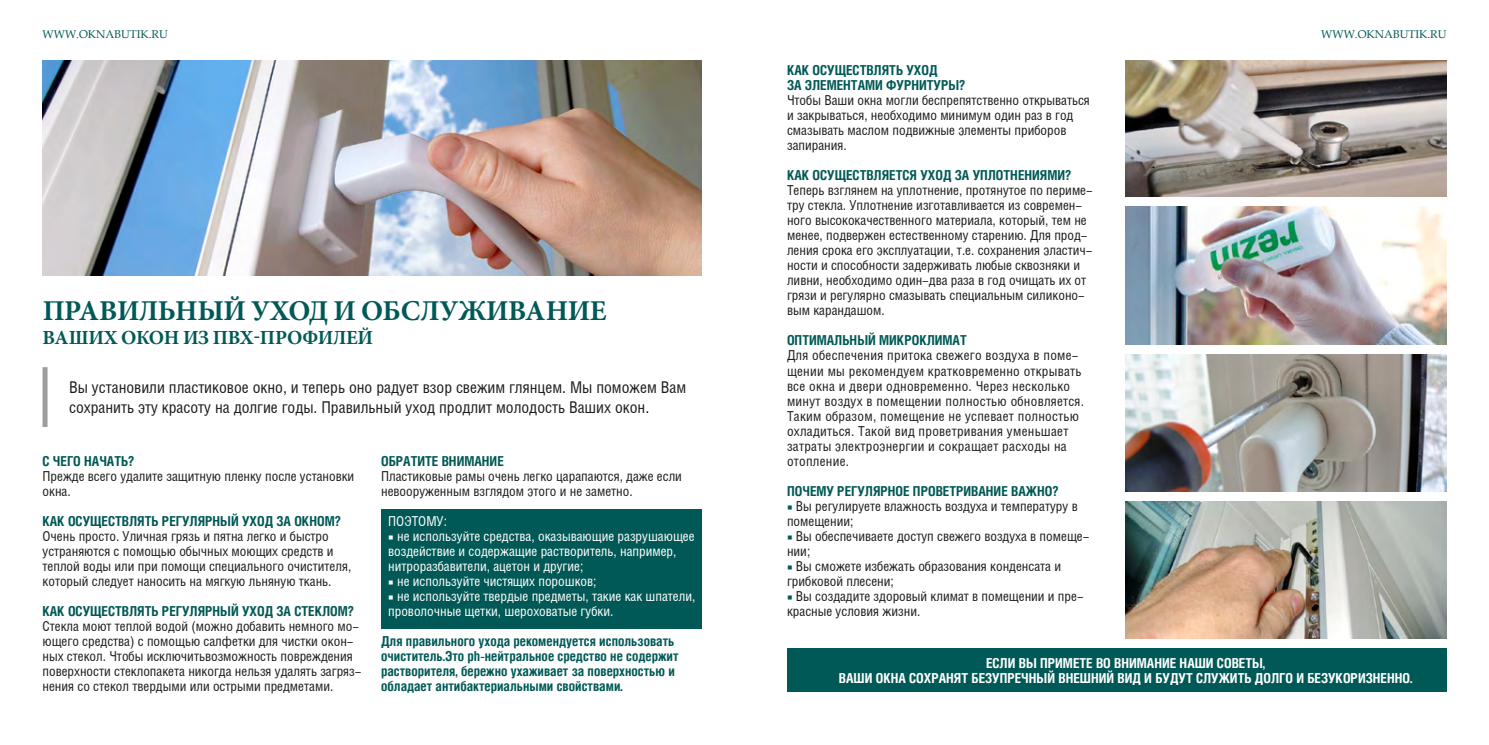
<style>
.page{position:relative;width:1489px;height:745px;background:#fff}
.page>*{position:absolute;margin:0;border:0;box-sizing:border-box;transform-origin:0 0}
.t1{font:700 28.75px "Minion Pro";letter-spacing:-.015em;color:#005956}
.t2{font:700 20px "Minion Pro";letter-spacing:-.015em;color:#005956}
.t3{font:16.25px/19.5px "Helios Cond";color:#1d1d1c}
.t4{font:13.75px/15px "Helios Cond";color:#1d1d1c}
.t5{font:700 13.75px/15px "Helios Cond";color:#005956}
.t6{font:13.75px/15px "Helios Cond";letter-spacing:.02em;color:#1d1d1c}
.t7{font:13.75px/15px "Helios Cond";color:#fff}
.t8{font:700 13.75px/15px "Helios Cond";color:#fff;text-align:center}
.t9{font:11.25px "Book Antiqua";color:#005956}
.s1{font-family:"Minion Pro"}
.s2{font-family:"Minion Pro";color:#005956}
</style>
<div class="page">
<div style="left:787px;top:648px;width:659px;height:43px;background:#005956"></div>
<div style="left:381px;top:508px;width:321px;height:120px;background:#005956"></div>
<div style="left:43px;top:367px;width:5px;height:59px;background:#9d9d9c"></div>
<img style="left:43px;top:60px;width:659px;height:215px">
<img style="left:1125px;top:354px;width:321px;height:137px">
<img style="left:1125px;top:501px;width:321px;height:137px">
<img style="left:1125px;top:60px;width:321px;height:137px">
<img style="left:1125px;top:206px;width:321px;height:138px">
<p class="t9" style="left:43px;top:27px;width:127px">WWW.OKNABUTIK.RU</p>
<p class="t9" style="left:1320px;top:27px;width:127px">WWW.OKNABUTIK.RU</p>
<h1 class="t1" style="left:43px;top:290px;width:565px">ПРАВИЛЬНЫЙ УХОД И ОБСЛУЖИВАНИЕ</h1>
<h2 class="t2" style="left:43px;top:323px;width:332px">ВАШИХ ОКОН ИЗ ПВХ-ПРОФИЛЕЙ</h2>
<p class="t3" style="left:69px;top:377px;width:618px">Вы установили пластиковое окно, и теперь оно радует взор свежим глянцем. Мы поможем Вам сохранить эту красоту на долгие годы. Правильный уход продлит молодость Ваших окон.</p>
<p class="t5" style="left:43px;top:452px;width:93px">С ЧЕГО НАЧАТЬ?</p>
<p class="t4" style="left:43px;top:468px;width:313px">Прежде всего удалите защитную пленку после установки окна.</p>
<p class="t5" style="left:43px;top:512px;width:300px">КАК ОСУЩЕСТВЛЯТЬ РЕГУЛЯРНЫЙ УХОД ЗА ОКНОМ?</p>
<p class="t4" style="left:43px;top:528px;width:310px">Очень просто. Уличная грязь и пятна легко и быстро устраняются с помощью обычных моющих средств и теплой воды или при помощи специального очистителя, который следует наносить на мягкую льняную ткань.</p>
<p class="t5" style="left:43px;top:602px;width:313px">КАК ОСУЩЕСТВЛЯТЬ РЕГУЛЯРНЫЙ УХОД ЗА СТЕКЛОМ?</p>
<p class="t4" style="left:43px;top:618px;width:320px">Стекла моют теплой водой (можно добавить немного мо&shy;ющего средства) с помощью салфетки для чистки окон&shy;ных стекол. Чтобы исключитьвозможность повреждения поверхности стеклопакета никогда нельзя удалять загряз&shy;нения со стекол твердыми или острыми предметами.</p>
<p class="t5" style="left:381px;top:452px;width:124px">ОБРАТИТЕ ВНИМАНИЕ</p>
<p class="t4" style="left:381px;top:468px;width:302px">Пластиковые рамы очень легко царапаются, даже если невооруженным взглядом этого и не заметно.</p>
<p class="t7" style="left:388px;top:513px;width:60px">ПОЭТОМУ:</p>
<p class="t7" style="left:388px;top:528px;width:308px"><span class="s1">■</span> не используйте средства, оказывающие разрушающее воздействие и содержащие растворитель, например, нитроразбавители, ацетон и другие;</p>
<p class="t7" style="left:388px;top:573px;width:210px"><span class="s1">■</span> не используйте чистящих порошков;</p>
<p class="t7" style="left:388px;top:588px;width:309px"><span class="s1">■</span> не используйте твердые предметы, такие как шпатели, проволочные щетки, шероховатые губки.</p>
<p class="t5" style="left:381px;top:632px;width:299px">Для правильного ухода рекомендуется использовать очиститель.Это ph-нейтральное средство не содержит растворителя, бережно ухаживает за поверхностью и обладает антибактериальными свойствами.</p>
<p class="t5" style="left:787px;top:62px;width:180px">КАК ОСУЩЕСТВЛЯТЬ УХОД<br>ЗА ЭЛЕМЕНТАМИ ФУРНИТУРЫ?</p>
<p class="t4" style="left:787px;top:93px;width:304px">Чтобы Ваши окна могли беспрепятственно открываться и закрываться, необходимо минимум один раз в год смазывать маслом подвижные элементы приборов запирания.</p>
<p class="t5" style="left:787px;top:167px;width:286px">КАК ОСУЩЕСТВЛЯЕТСЯ УХОД ЗА УПЛОТНЕНИЯМИ?</p>
<p class="t4" style="left:787px;top:183px;width:307px">Теперь взглянем на уплотнение, протянутое по периме&shy;тру стекла. Уплотнение изготавливается из современ&shy;ного высококачественного материала, который, тем не менее, подвержен естественному старению. Для прод&shy;ления срока его эксплуатации, т.е. сохранения эластич&shy;ности и способности задерживать любые сквозняки и ливни, необходимо один-два раза в год очищать их от грязи и регулярно смазывать специальным силиконо&shy;вым карандашом.</p>
<p class="t5" style="left:787px;top:333px;width:181px">ОПТИМАЛЬНЫЙ МИКРОКЛИМАТ</p>
<p class="t6" style="left:787px;top:348px;width:299px">Для обеспечения притока свежего воздуха в поме&shy;щении мы рекомендуем кратковременно открывать все окна и двери одновременно. Через несколько минут воздух в помещении полностью обновляется.<br>Таким образом, помещение не успевает полностью охладиться. Такой вид проветривания уменьшает затраты электроэнергии и сокращает расходы на отопление.</p>
<p class="t5" style="left:787px;top:483px;width:273px">ПОЧЕМУ РЕГУЛЯРНОЕ ПРОВЕТРИВАНИЕ ВАЖНО?</p>
<p class="t4" style="left:787px;top:498px;width:292px"><span class="s2">■</span> Вы регулируете влажность воздуха и температуру в помещении;</p>
<p class="t4" style="left:787px;top:528px;width:304px"><span class="s2">■</span> Вы обеспечиваете доступ свежего воздуха в помеще&shy;нии;</p>
<p class="t4" style="left:787px;top:558px;width:275px"><span class="s2">■</span> Вы сможете избежать образования конденсата и грибковой плесени;</p>
<p class="t4" style="left:787px;top:588px;width:298px"><span class="s2">■</span> Вы создадите здоровый климат в помещении и пре&shy;красные условия жизни.</p>
<p class="t8" style="left:838px;top:655px;width:575px">ЕСЛИ ВЫ ПРИМЕТЕ ВО ВНИМАНИЕ НАШИ СОВЕТЫ,<br>ВАШИ ОКНА СОХРАНЯТ БЕЗУПРЕЧНЫЙ ВНЕШНИЙ ВИД И БУДУТ СЛУЖИТЬ ДОЛГО И БЕЗУКОРИЗНЕННО.</p>
</div>
